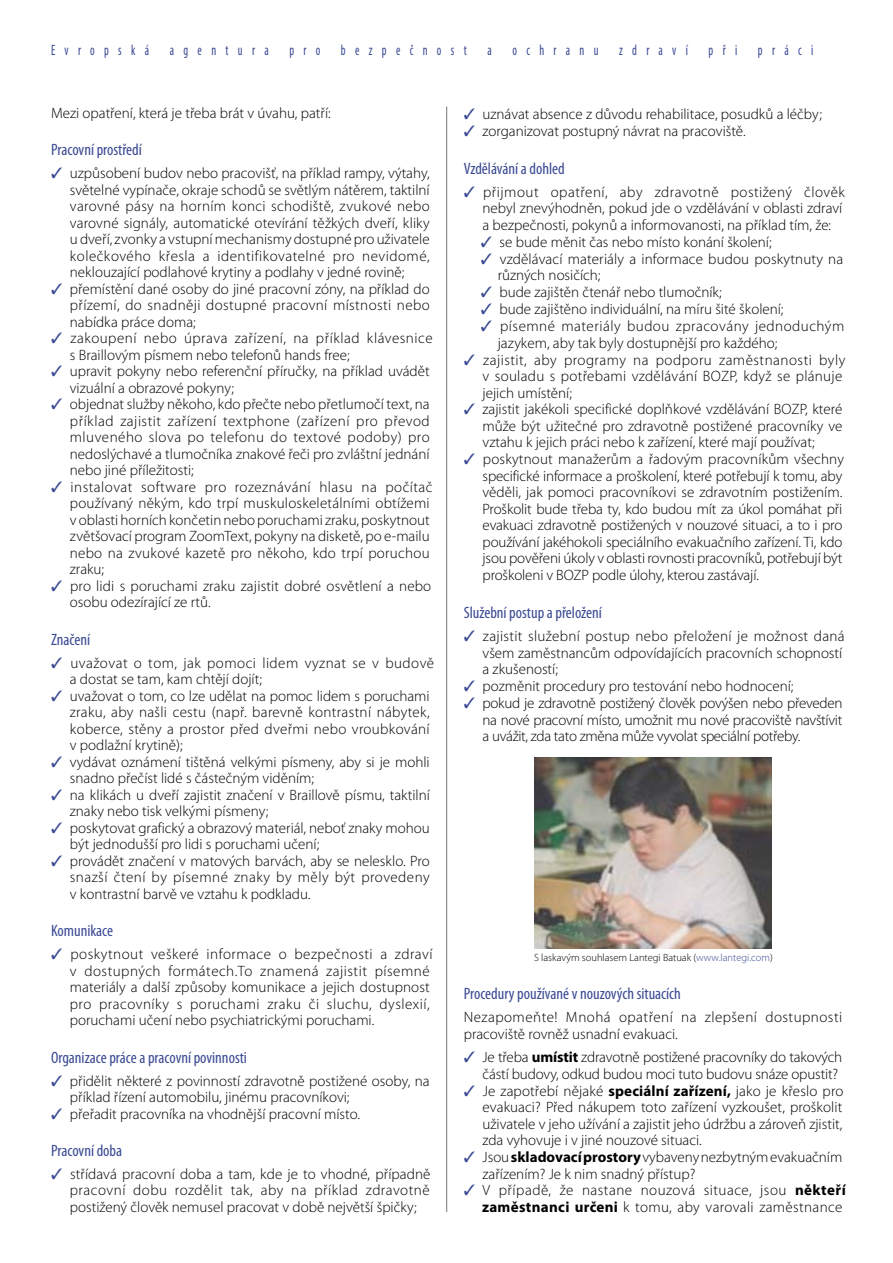
<style>
.page{position:relative;width:893px;height:1263px;background:#fff}
.page>*{position:absolute;margin:0;border:0;box-sizing:border-box;transform-origin:0 0}
.t1{font:condensed 16.5px "Myriad Pro";color:#3b4a93}
.t2{font:300 15px/16.5px "Myriad Pro";color:#000}
.t3{font:300 15px/16.5px "Myriad Pro";letter-spacing:.035em;color:#000}
.t4{font:300 15px/16.5px "Myriad Pro";letter-spacing:.02em;color:#000}
.t5{font:300 15px/16.5px "Myriad Pro";letter-spacing:.03em;color:#000}
.t6{font:condensed 15px "Myriad Pro";letter-spacing:.78em;color:#3b4a93;scale:.8 1}
.t7{font:300 10.5px "Myriad Pro";color:#000}
.s1{color:#3b4a93}
.s2{font-weight:700}
</style>
<div class="page">
<hr style="left:446px;top:106px;width:1px;height:1106px;background:#777">
<img style="left:534px;top:757px;width:237px;height:191px">
<p class="t6" style="left:51px;top:44px;width:124px">Evropská</p>
<p class="t6" style="left:170px;top:44px;width:125px">agentura</p>
<p class="t6" style="left:289px;top:44px;width:40px">pro</p>
<p class="t6" style="left:341px;top:44px;width:159px">bezpečnost</p>
<p class="t6" style="left:487px;top:44px;width:7px">a</p>
<p class="t6" style="left:512px;top:44px;width:109px">ochranu</p>
<p class="t6" style="left:619px;top:44px;width:87px">zdraví</p>
<p class="t6" style="left:708px;top:44px;width:37px">při</p>
<p class="t6" style="left:758px;top:44px;width:71px">práci</p>
<p class="t2" style="left:51px;top:106px;width:281px">Mezi opatření, která je třeba brát v úvahu, patří:</p>
<p class="t1" style="left:51px;top:143px;width:92px">Pracovní prostředí</p>
<p class="t2" style="left:70px;top:166px;width:361px;text-align:justify;text-indent:-19px"><span class="s1">✓</span> uzpůsobení budov nebo pracovišť, na příklad rampy, výtahy, světelné vypínače, okraje schodů se světlým nátěrem, taktilní varovné pásy na horním konci schodiště, zvukové nebo varovné signály, automatické otevírání těžkých dveří, kliky u dveří, zvonky a vstupní mechanismy dostupné pro uživatele kolečkového křesla a identifikovatelné pro nevidomé, neklouzající podlahové krytiny a podlahy v jedné rovině;</p>
<p class="t2" style="left:70px;top:282px;width:361px;text-align:justify;text-indent:-19px"><span class="s1">✓</span> přemístění dané osoby do jiné pracovní zóny, na příklad do přízemí, do snadněji dostupné pracovní místnosti nebo nabídka práce doma;</p>
<p class="t5" style="left:70px;top:331px;width:364px;text-indent:-19px"><span class="s1">✓</span> zakoupení nebo úprava zařízení, na příklad klávesnice s Braillovým písmem nebo telefonů hands free;</p>
<p class="t2" style="left:70px;top:364px;width:361px;text-indent:-19px"><span class="s1">✓</span> upravit pokyny nebo referenční příručky, na příklad uvádět vizuální a obrazové pokyny;</p>
<p class="t2" style="left:70px;top:397px;width:361px;text-align:justify;text-indent:-19px"><span class="s1">✓</span> objednat služby někoho, kdo přečte nebo přetlumočí text, na příklad zajistit zařízení textphone (zařízení pro převod mluveného slova po telefonu do textové podoby) pro nedoslýchavé a tlumočníka znakové řeči pro zvláštní jednání nebo jiné příležitosti;</p>
<p class="t2" style="left:70px;top:480px;width:364px;text-indent:-19px"><span class="s1">✓</span> instalovat software pro rozeznávání hlasu na počítač používaný někým, kdo trpí muskuloskeletálními obtížemi v oblasti horních končetin nebo poruchami zraku, poskytnout zvětšovací program ZoomText, pokyny na disketě, po e-mailu nebo na zvukové kazetě pro někoho, kdo trpí poruchou zraku;</p>
<p class="t2" style="left:70px;top:579px;width:363px;text-indent:-19px"><span class="s1">✓</span> pro lidi s poruchami zraku zajistit dobré osvětlení a nebo osobu odezírající ze rtů.</p>
<p class="t1" style="left:51px;top:633px;width:41px">Značení</p>
<p class="t3" style="left:70px;top:656px;width:366px;text-indent:-19px"><span class="s1">✓</span> uvažovat o tom, jak pomoci lidem vyznat se v budově a dostat se tam, kam chtějí dojít;</p>
<p class="t2" style="left:70px;top:689px;width:361px;text-align:justify;text-indent:-19px"><span class="s1">✓</span> uvažovat o tom, co lze udělat na pomoc lidem s poruchami zraku, aby našli cestu (např. barevně kontrastní nábytek, koberce, stěny a prostor před dveřmi nebo vroubkování v podlažní krytině);</p>
<p class="t2" style="left:70px;top:755px;width:361px;text-indent:-19px"><span class="s1">✓</span> vydávat oznámení tištěná velkými písmeny, aby si je mohli snadno přečíst lidé s částečným viděním;</p>
<p class="t2" style="left:70px;top:788px;width:361px;text-indent:-19px"><span class="s1">✓</span> na klikách u dveří zajistit značení v Braillově písmu, taktilní znaky nebo tisk velkými písmeny;</p>
<p class="t2" style="left:70px;top:821px;width:361px;text-indent:-19px"><span class="s1">✓</span> poskytovat grafický a obrazový materiál, neboť znaky mohou být jednodušší pro lidi s poruchami učení;</p>
<p class="t2" style="left:70px;top:854px;width:361px;text-align:justify;text-indent:-19px"><span class="s1">✓</span> provádět značení v matových barvách, aby se nelesklo. Pro snazší čtení by písemné znaky by měly být provedeny v kontrastní barvě ve vztahu k podkladu.</p>
<p class="t1" style="left:51px;top:924px;width:64px">Komunikace</p>
<p class="t3" style="left:70px;top:947px;width:364px;text-indent:-19px"><span class="s1">✓</span> poskytnout veškeré informace o bezpečnosti a zdraví v dostupných formátech.To znamená zajistit písemné materiály a další způsoby komunikace a jejich dostupnost pro pracovníky s poruchami zraku či sluchu, dyslexií, poruchami učení nebo psychiatrickými poruchami.</p>
<p class="t1" style="left:51px;top:1051px;width:197px">Organizace práce a pracovní povinnosti</p>
<p class="t2" style="left:70px;top:1074px;width:361px;text-indent:-19px"><span class="s1">✓</span> přidělit některé z povinností zdravotně postižené osoby, na příklad řízení automobilu, jinému pracovníkovi;</p>
<p class="t2" style="left:51px;top:1107px;width:310px"><span class="s1">✓</span> přeřadit pracovníka na vhodnější pracovní místo.</p>
<p class="t1" style="left:51px;top:1144px;width:73px">Pracovní doba</p>
<p class="t2" style="left:70px;top:1167px;width:362px;text-align:justify;text-indent:-19px"><span class="s1">✓</span> střídavá pracovní doba a tam, kde je to vhodné, případně pracovní dobu rozdělit tak, aby na příklad zdravotně postižený člověk nemusel pracovat v době největší špičky;</p>
<p class="t2" style="left:463px;top:107px;width:360px"><span class="s1">✓</span> uznávat absence z důvodu rehabilitace, posudků a léčby;</p>
<p class="t2" style="left:463px;top:124px;width:283px"><span class="s1">✓</span> zorganizovat postupný návrat na pracoviště.</p>
<p class="t1" style="left:463px;top:162px;width:103px">Vzdělávání a dohled</p>
<p class="t2" style="left:482px;top:185px;width:364px;text-indent:-19px"><span class="s1">✓</span> přijmout opatření, aby zdravotně postižený člověk nebyl znevýhodněn, pokud jde o vzdělávání v oblasti zdraví a bezpečnosti, pokynů a informovanosti, na příklad tím, že:</p>
<p class="t2" style="left:480px;top:235px;width:292px"><span class="s1">✓</span> se bude měnit čas nebo místo konání školení;</p>
<p class="t2" style="left:497px;top:252px;width:347px;text-indent:-17px"><span class="s1">✓</span> vzdělávací materiály a informace budou poskytnuty na různých nosičích;</p>
<p class="t2" style="left:480px;top:285px;width:242px"><span class="s1">✓</span> bude zajištěn čtenář nebo tlumočník;</p>
<p class="t2" style="left:480px;top:302px;width:304px"><span class="s1">✓</span> bude zajištěno individuální, na míru šité školení;</p>
<p class="t3" style="left:497px;top:319px;width:348px;text-indent:-17px"><span class="s1">✓</span> písemné materiály budou zpracovány jednoduchým jazykem, aby tak byly dostupnější pro každého;</p>
<p class="t4" style="left:482px;top:353px;width:364px;text-indent:-19px"><span class="s1">✓</span> zajistit, aby programy na podporu zaměstnanosti byly v souladu s potřebami vzdělávání BOZP, když se plánuje jejich umístění;</p>
<p class="t2" style="left:482px;top:403px;width:361px;text-align:justify;text-indent:-19px"><span class="s1">✓</span> zajistit jakékoli specifické doplňkové vzdělávání BOZP, které může být užitečné pro zdravotně postižené pracovníky ve vztahu k jejich práci nebo k zařízení, které mají používat;</p>
<p class="t2" style="left:482px;top:453px;width:363px;text-align:justify;text-indent:-19px"><span class="s1">✓</span> poskytnout manažerům a řadovým pracovníkům všechny specifické informace a proškolení, které potřebují k tomu, aby věděli, jak pomoci pracovníkovi se zdravotním postižením.<br>Proškolit bude třeba ty, kdo budou mít za úkol pomáhat při evakuaci zdravotně postižených v nouzové situaci, a to i pro používání jakéhokoli speciálního evakuačního zařízení. Ti, kdo jsou pověřeni úkoly v oblasti rovnosti pracovníků, potřebují být proškoleni v BOZP podle úlohy, kterou zastávají.</p>
<p class="t1" style="left:463px;top:606px;width:140px">Služební postup a přeložení</p>
<p class="t2" style="left:482px;top:629px;width:363px;text-indent:-19px"><span class="s1">✓</span> zajistit služební postup nebo přeložení je možnost daná všem zaměstnancům odpovídajících pracovních schopností a zkušeností;</p>
<p class="t2" style="left:463px;top:679px;width:331px"><span class="s1">✓</span> pozměnit procedury pro testování nebo hodnocení;</p>
<p class="t2" style="left:482px;top:696px;width:361px;text-align:justify;text-indent:-19px"><span class="s1">✓</span> pokud je zdravotně postižený člověk povýšen nebo převeden na nové pracovní místo, umožnit mu nové pracoviště navštívit a uvážit, zda tato změna může vyvolat speciální potřeby.</p>
<p class="t7" style="left:534px;top:953px;width:240px">S laskavým souhlasem Lantegi Batuak (<span class="s1">www.lantegi.com</span>)</p>
<p class="t1" style="left:463px;top:987px;width:219px">Procedury používané v nouzových situacích</p>
<p class="t3" style="left:463px;top:1011px;width:380px">Nezapomeňte! Mnohá opatření na zlepšení dostupnosti pracoviště rovněž usnadní evakuaci.</p>
<p class="t2" style="left:463px;top:1050px;width:380px;text-align:right"><span class="s1">✓</span> Je třeba <span class="s2">umístit</span> zdravotně postižené pracovníky do takových částí budovy, odkud budou moci tuto budovu snáze opustit?</p>
<p class="t2" style="left:482px;top:1084px;width:362px;text-align:justify;text-indent:-19px"><span class="s1">✓</span> Je zapotřebí nějaké <span class="s2">speciální zařízení,</span> jako je křeslo pro evakuaci? Před nákupem toto zařízení vyzkoušet, proškolit uživatele v jeho užívání a zajistit jeho údržbu a zároveň zjistit, zda vyhovuje i v jiné nouzové situaci.</p>
<p class="t2" style="left:482px;top:1150px;width:361px;text-indent:-19px"><span class="s1">✓</span> Jsou <span class="s2">skladovací prostory</span> vybaveny nezbytným evakuačním zařízením? Je k nim snadný přístup?</p>
<p class="t3" style="left:463px;top:1184px;width:383px;text-align:right"><span class="s1">✓</span> V případě, že nastane nouzová situace, jsou <span class="s2">někteří zaměstnanci určeni</span> k tomu, aby varovali zaměstnance</p>
</div>
